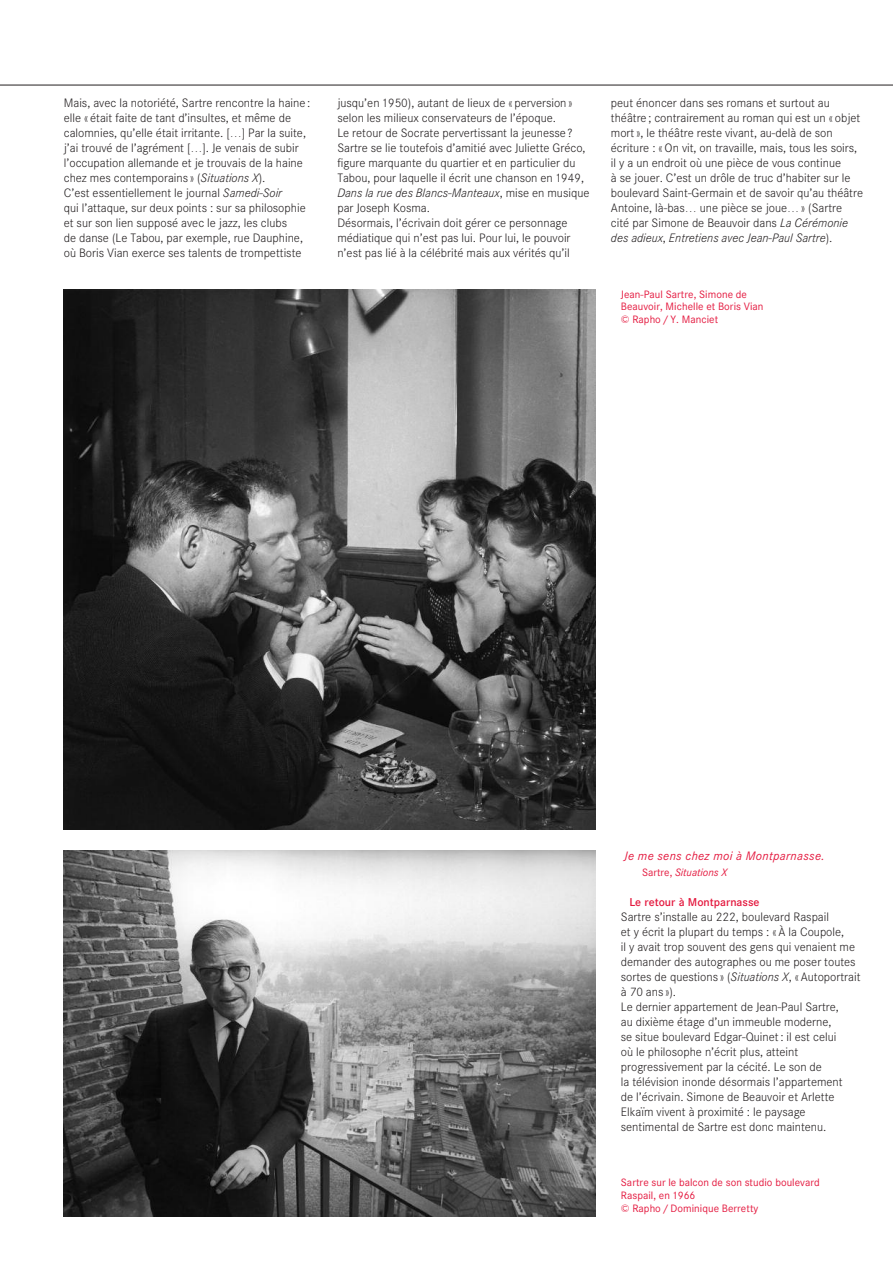
<style>
.page{position:relative;width:893px;height:1263px;background:#fff}
.page>*{position:absolute;margin:0;border:0;box-sizing:border-box;transform-origin:0 0}
.t1{font:300 12px/15px "Corporate SBQ3";color:#231f20}
.t2{font:italic 12px "Corporate SBQ3";letter-spacing:.025em;color:#e4183e}
.t3{font:500 11.25px "Corporate SBQ3";color:#e4183e}
.t4{font:10.5px/12.8px "Corporate SBQ3";letter-spacing:.005em;color:#e4183e}
.t5{font:italic 10.5px "Corporate SBQ3";color:#e4183e}
.s1{font-style:italic}
.s2{font-style:normal}
</style>
<div class="page">
<img style="left:64px;top:290px;width:531px;height:540px">
<img style="left:64px;top:851px;width:531px;height:366px">
<hr style="left:0;top:85px;width:893px;height:1px;background:#231f20">
<p class="t1" style="left:64px;top:95px;width:248px">Mais, avec la notoriété, Sartre rencontre la haine : elle « était faite de tant d’insultes, et même de calomnies, qu’elle était irritante. […] Par la suite, j’ai trouvé de l’agrément […]. Je venais de subir l’occupation allemande et je trouvais de la haine chez mes contemporains » (<span class="s1">Situations X</span>).<br>C’est essentiellement le journal <span class="s1">Samedi-Soir<br></span>qui l’attaque, sur deux points : sur sa philosophie et sur son lien supposé avec le jazz, les clubs<br>de danse (Le Tabou, par exemple, rue Dauphine, où Boris Vian exerce ses talents de trompettiste</p>
<p class="t1" style="left:337px;top:95px;width:254px">jusqu’en 1950), autant de lieux de « perversion » selon les milieux conservateurs de l’époque.<br>Le retour de Socrate pervertissant la jeunesse ?<br>Sartre se lie toutefois d’amitié avec Juliette Gréco, figure marquante du quartier et en particulier du Tabou, pour laquelle il écrit une chanson en 1949, <span class="s1">Dans la rue des Blancs</span>-<span class="s1">Manteaux</span>, mise en musique par Joseph Kosma.<br>Désormais, l’écrivain doit gérer ce personnage médiatique qui n’est pas lui. Pour lui, le pouvoir n’est pas lié à la célébrité mais aux vérités qu’il</p>
<p class="t1" style="left:611px;top:95px;width:254px">peut énoncer dans ses romans et surtout au théâtre ; contrairement au roman qui est un « objet mort», le théâtre reste vivant, au-delà de son écriture : «On vit, on travaille, mais, tous les soirs, il y a un endroit où une pièce de vous continue<br>à se jouer. C’est un drôle de truc d’habiter sur le boulevard Saint-Germain et de savoir qu’au théâtre Antoine, là-bas… une pièce se joue…» (Sartre cité par Simone de Beauvoir dans <span class="s1">La Cérémonie des adieux</span>, <span class="s1">Entretiens avec Jean-Paul Sartre</span>).</p>
<p class="t4" style="left:621px;top:287px;width:144px">Jean-Paul Sartre, Simone de<br>Beauvoir, Michelle et Boris Vian © Rapho / Y. Manciet</p>
<p class="t2" style="left:624px;top:849px;width:202px">Je me sens chez moi à Montparnasse.</p>
<p class="t5" style="left:642px;top:866px;width:87px"><span class="s2">Sartre,</span> Situations X</p>
<p class="t3" style="left:629px;top:896px;width:132px">Le retour à Montparnasse</p>
<p class="t1" style="left:621px;top:909px;width:241px">Sartre s’installe au 222, boulevard Raspail<br>et y écrit la plupart du temps : «À la Coupole,<br>il y avait trop souvent des gens qui venaient me demander des autographes ou me poser toutes sortes de questions » (<span class="s1">Situations X</span>, «Autoportrait à 70 ans »).<br>Le dernier appartement de Jean-Paul Sartre,<br>au dixième étage d’un immeuble moderne,<br>se situe boulevard Edgar-Quinet: il est celui<br>où le philosophe n’écrit plus, atteint progressivement par la cécité. Le son de<br>la télévision inonde désormais l’appartement<br>de l’écrivain. Simone de Beauvoir et Arlette Elkaïm vivent à proximité : le paysage sentimental de Sartre est donc maintenu.</p>
<p class="t4" style="left:621px;top:1176px;width:201px">Sartre sur le balcon de son studio boulevard<br>Raspail, en 1966<br>© Rapho /Dominique Berretty</p>
</div>
